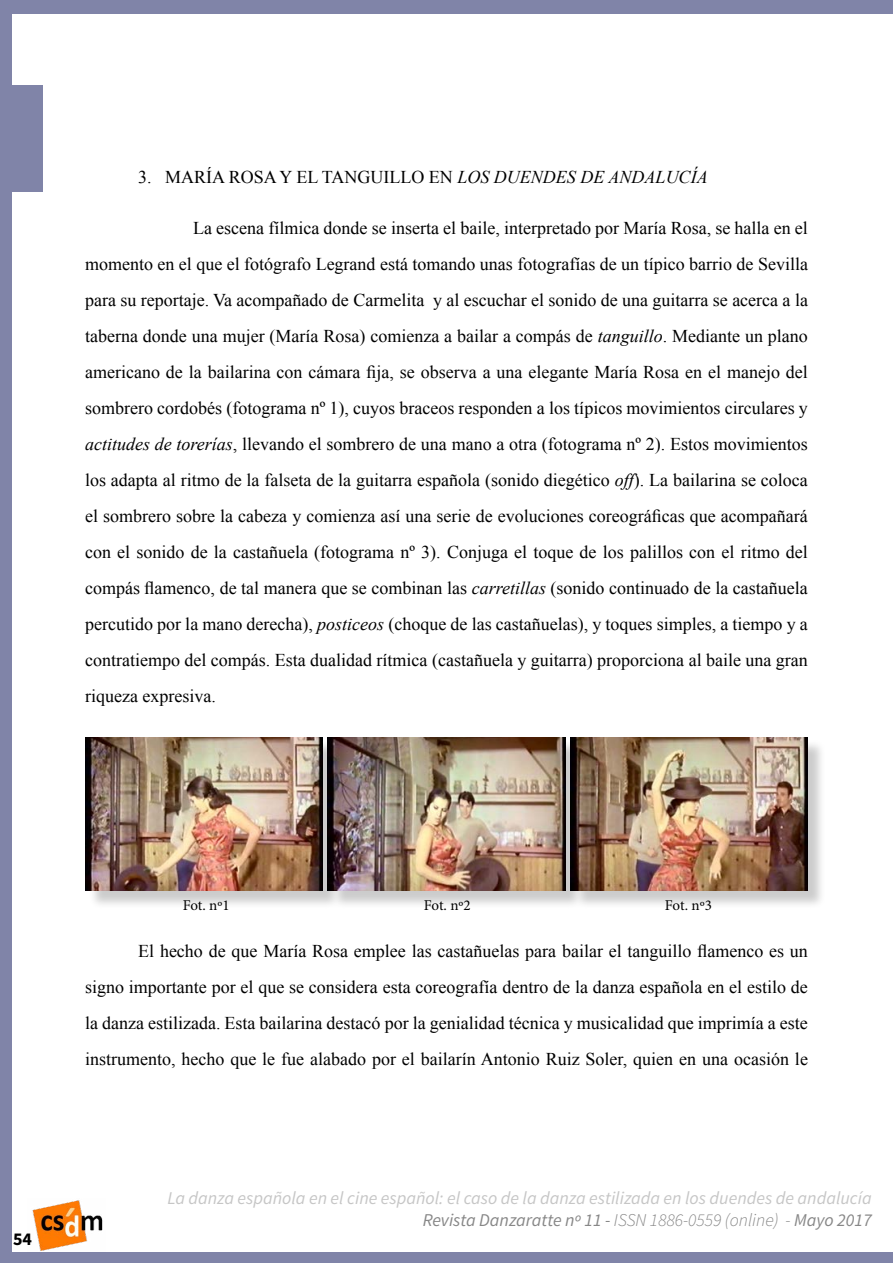
<style>
.page{position:relative;width:893px;height:1263px;background:#8084a8}
.page>*{position:absolute;margin:0;border:0;box-sizing:border-box;transform-origin:0 0}
.t1{font:18px/36px "Times New Roman";color:#000;text-align:justify}
.t2{font:italic 18px/21.6px "Source Sans Pro";color:#c6c6c6;text-align:right}
.t3{font:700 18px "Source Sans Pro";color:#000}
.t4{font:15px "Minion Pro";letter-spacing:-.005em;color:#000}
.s1{font-style:italic}
.s2{color:#878787}
.s3{font-weight:300;color:#878787}
</style>
<div class="page">
<div style="left:12px;top:14px;width:881px;height:1238px;background:#fff"></div>
<div style="left:0;top:85px;width:43px;height:107px;background:#8084a8"></div>
<hr style="left:892px;top:0;width:1px;height:1263px;background:#8084a8">
<img style="left:32px;top:1200px;width:71px;height:51px">
<div style="left:88px;top:739px;width:738px;height:170px;background:#000;opacity:.2"></div>
<img style="left:328px;top:737px;width:237px;height:153px">
<img style="left:570px;top:737px;width:237px;height:153px">
<img style="left:86px;top:737px;width:237px;height:153px">
<p class="t1" style="left:138px;top:159px;width:571px">3. MARÍA ROSA Y EL TANGUILLO EN <span class="s1">LOS DUENDES DE ANDALUCÍA</span></p>
<p class="t1" style="left:85px;top:209px;width:724px;text-indent:108px">La escena fílmica donde se inserta el baile, interpretado por María Rosa, se halla en el momento en el que el fotógrafo Legrand está tomando unas fotografías de un típico barrio de Sevilla para su reportaje. Va acompañado de Carmelita y al escuchar el sonido de una guitarra se acerca a la taberna donde una mujer (María Rosa) comienza a bailar a compás de <span class="s1">tanguillo</span>. Mediante un plano americano de la bailarina con cámara fija, se observa a una elegante María Rosa en el manejo del sombrero cordobés (fotograma nº 1), cuyos braceos responden a los típicos movimientos circulares y <span class="s1">actitudes de torerías</span>, llevando el sombrero de una mano a otra (fotograma nº 2). Estos movimientos los adapta al ritmo de la falseta de la guitarra española (sonido diegético <span class="s1">off</span>). La bailarina se coloca el sombrero sobre la cabeza y comienza así una serie de evoluciones coreográficas que acompañará con el sonido de la castañuela (fotograma nº 3). Conjuga el toque de los palillos con el ritmo del compás flamenco, de tal manera que se combinan las <span class="s1">carretillas</span> (sonido continuado de la castañuela percutido por la mano derecha), <span class="s1">posticeos</span> (choque de las castañuelas), y toques simples, a tiempo y a contratiempo del compás. Esta dualidad rítmica (castañuela y guitarra) proporciona al baile una gran riqueza expresiva.</p>
<p class="t3" style="left:13px;top:1227px;width:21px">54</p>
<p class="t4" style="left:183px;top:895px;width:48px">Fot. nº1</p>
<p class="t4" style="left:424px;top:895px;width:48px">Fot. nº2</p>
<p class="t4" style="left:665px;top:895px;width:48px">Fot. nº3</p>
<p class="t1" style="left:85px;top:933px;width:724px;text-indent:53px">El hecho de que María Rosa emplee las castañuelas para bailar el tanguillo flamenco es un signo importante por el que se considera esta coreografía dentro de la danza española en el estilo de la danza estilizada. Esta bailarina destacó por la genialidad técnica y musicalidad que imprimía a este instrumento, hecho que le fue alabado por el bailarín Antonio Ruiz Soler, quien en una ocasión le</p>
<p class="t2" style="left:167px;top:1188px;width:706px">La danza española en el cine español: el caso de la danza estilizada en los duendes de andalucía<br><span class="s2">Revista Danzaratte nº 11 -</span> <span class="s3">ISSN 1886-0559 (online) -</span> <span class="s2">Mayo 2017</span></p>
</div>
